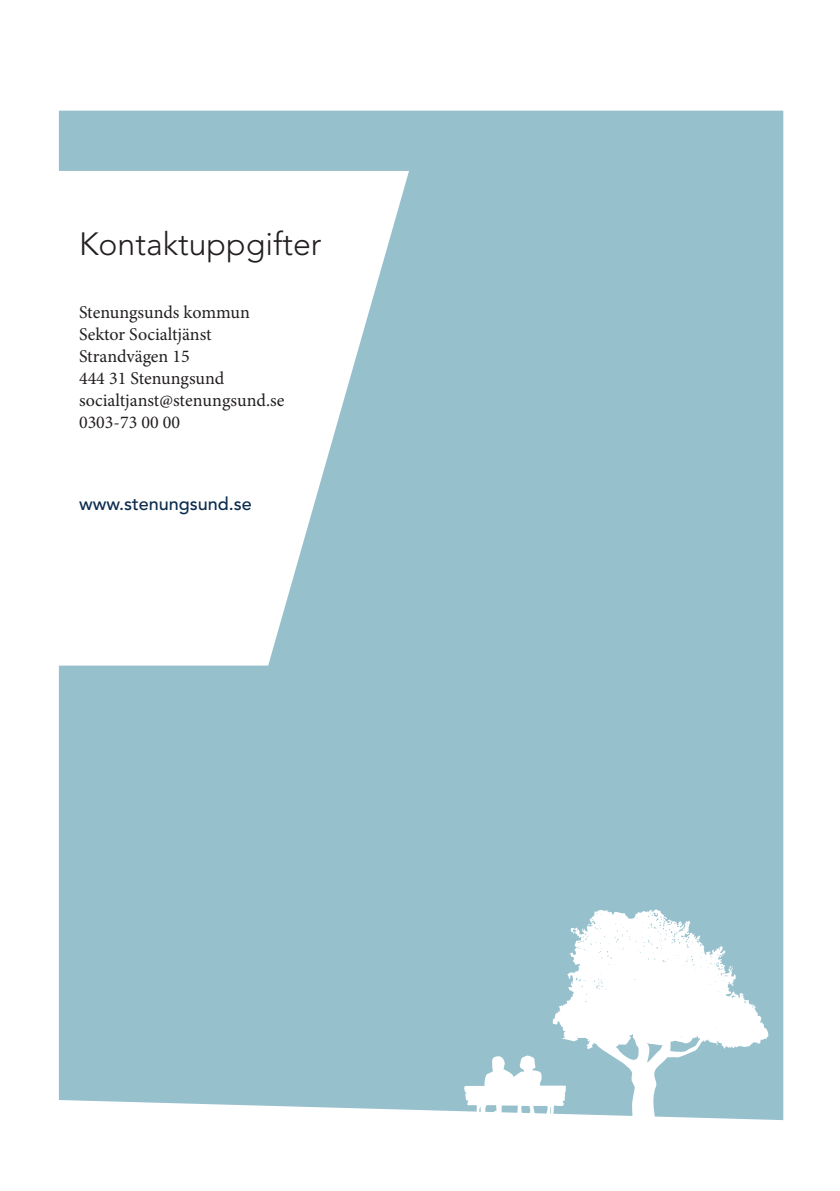
<style>
.page{position:relative;width:840px;height:1191px;background:#fff}
.page>*{position:absolute;margin:0;border:0;box-sizing:border-box;transform-origin:0 0}
.t1{font:300 32px "Avenir LT Std";color:#231f20}
.t2{font:18px/22px "Minion Pro";color:#231f20}
.t3{font:500 18px "Avenir LT Std";color:#0a2b4d}
</style>
<div class="page">
<div style="left:59px;top:111px;width:723px;height:1009px;background:#97c0cd"></div>
<svg style="left:59px;top:171px;width:350px;height:494px"></svg>
<svg style="left:552px;top:909px;width:216px;height:211px"></svg>
<svg style="left:728px;top:966px;width:4px;height:3px"></svg>
<svg style="left:464px;top:1055px;width:101px;height:62px"></svg>
<p class="t1" style="left:79px;top:226px;width:244px">Kontaktuppgifter</p>
<p class="t2" style="left:79px;top:302px;width:207px">Stenungsunds kommun<br>Sektor Socialtjänst<br>Strandvägen 15<br>444 31 Stenungsund socialtjanst@stenungsund.se<br>0303-73 00 00</p>
<p class="t3" style="left:79px;top:494px;width:174px">www.stenungsund.se</p>
</div>
